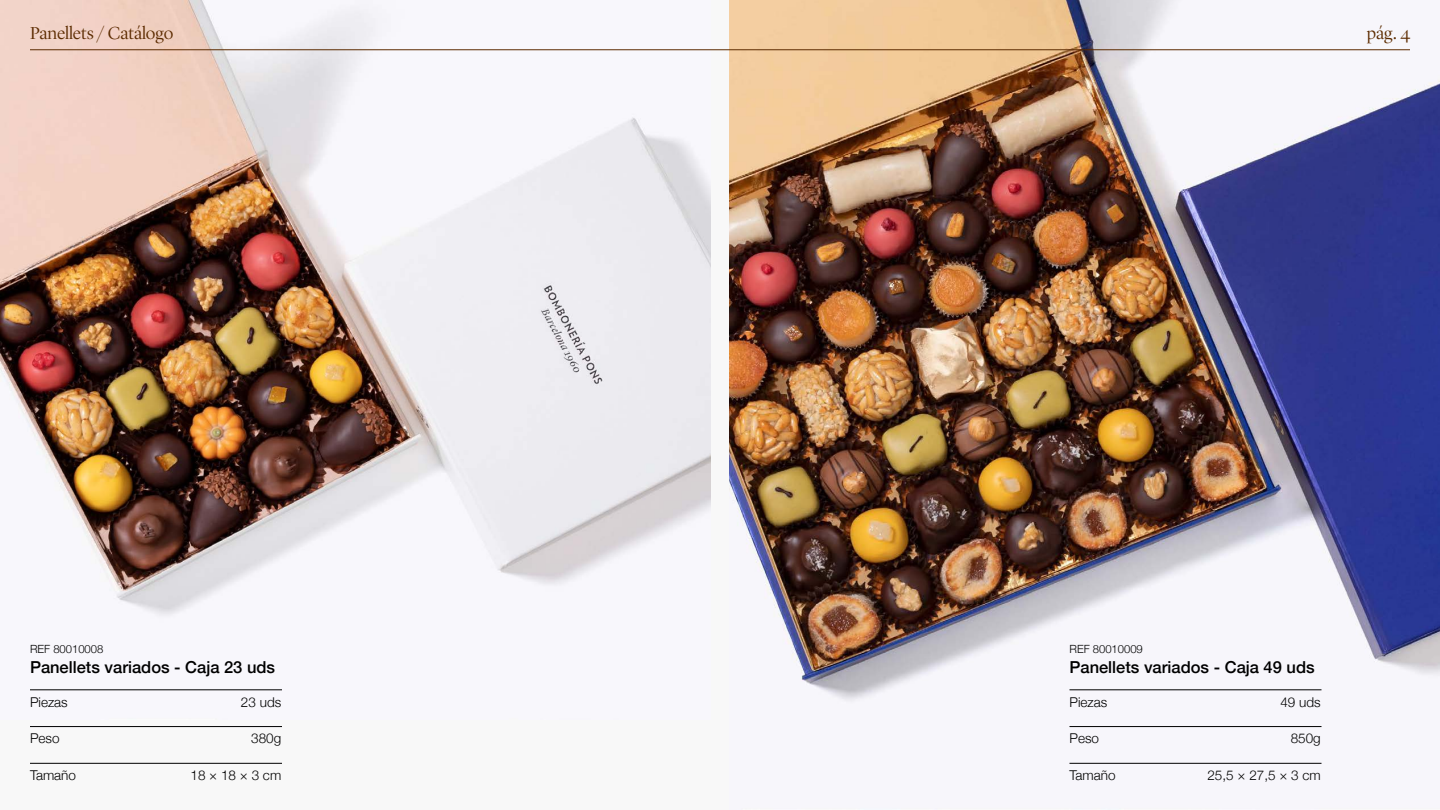
<style>
.page{position:relative;width:1440px;height:810px;background:#f8f8f8}
.page>*{position:absolute;margin:0;border:0;box-sizing:border-box;transform-origin:0 0}
.t1{font:300 18px "Lyon Display";color:#5c2b00}
.t2{font:500 16.5px "Helvetica Neue";color:#000}
.t3{font:300 13.5px "Helvetica Neue";color:#000}
.t4{font:300 11.25px "Helvetica Neue";color:#000}
</style>
<div class="page">
<img style="left:0;top:0;width:711px;height:690px">
<img style="left:729px;top:0;width:711px;height:764px">
<hr style="left:30px;top:690px;width:252px;height:1px;background:#000">
<hr style="left:30px;top:726px;width:252px;height:1px;background:#000">
<hr style="left:30px;top:763px;width:252px;height:1px;background:#000">
<hr style="left:1070px;top:690px;width:252px;height:1px;background:#000">
<hr style="left:1070px;top:726px;width:252px;height:1px;background:#000">
<hr style="left:1070px;top:763px;width:252px;height:1px;background:#000">
<hr style="left:30px;top:49px;width:1380px;height:1px;background:#5c2b00">
<h1 class="t1" style="left:30px;top:20px;width:145px">Panellets / Catálogo</h1>
<h1 class="t1" style="left:1367px;top:20px;width:44px">pág. 4</h1>
<p class="t4" style="left:30px;top:640px;width:75px">REF 80010008</p>
<p class="t2" style="left:30px;top:654px;width:247px">Panellets variados - Caja 23 uds</p>
<p class="t3" style="left:30px;top:691px;width:39px">Piezas</p>
<p class="t3" style="left:241px;top:691px;width:42px">23 uds</p>
<p class="t3" style="left:30px;top:728px;width:31px">Peso</p>
<p class="t3" style="left:251px;top:728px;width:32px">380g</p>
<p class="t3" style="left:30px;top:764px;width:48px">Tamaño</p>
<p class="t3" style="left:191px;top:764px;width:92px">18 × 18 × 3 cm</p>
<p class="t4" style="left:1070px;top:640px;width:75px">REF 80010009</p>
<p class="t2" style="left:1070px;top:654px;width:247px">Panellets variados - Caja 49 uds</p>
<p class="t3" style="left:1070px;top:691px;width:39px">Piezas</p>
<p class="t3" style="left:1280px;top:691px;width:42px">49 uds</p>
<p class="t3" style="left:1070px;top:728px;width:31px">Peso</p>
<p class="t3" style="left:1291px;top:728px;width:32px">850g</p>
<p class="t3" style="left:1070px;top:764px;width:48px">Tamaño</p>
<p class="t3" style="left:1207px;top:764px;width:115px">25,5 × 27,5 × 3 cm</p>
</div>
